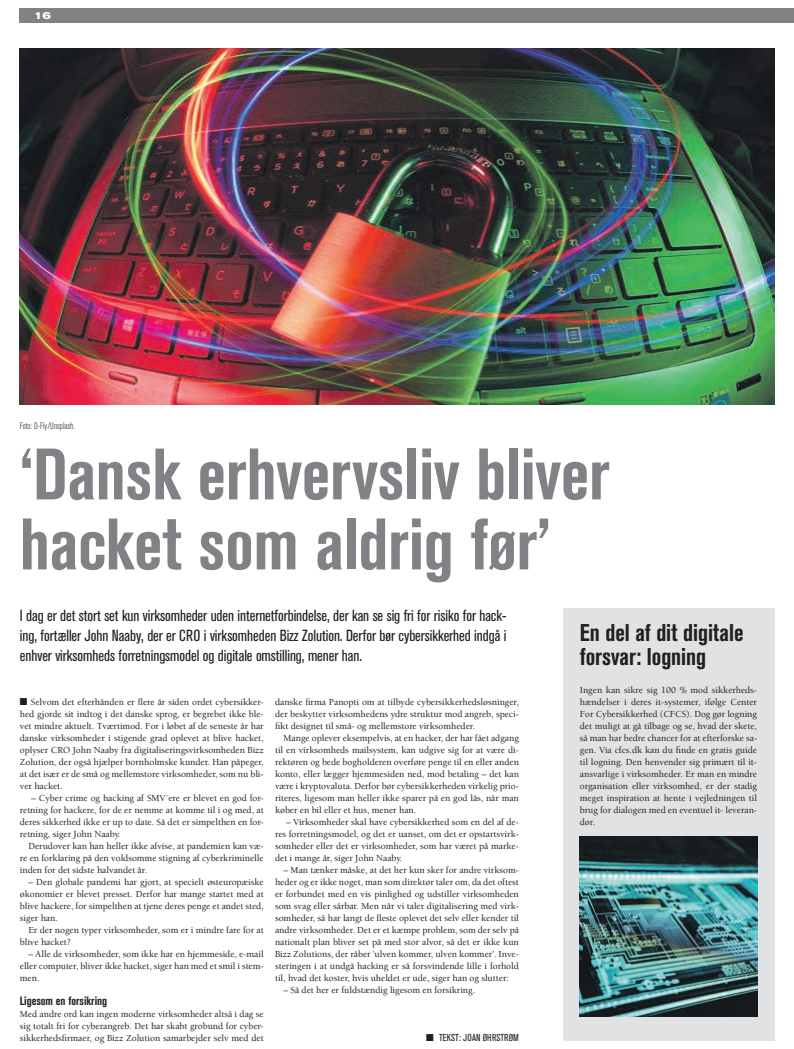
<style>
.page{position:relative;width:794px;height:1049px;background:#fff}
.page>*{position:absolute;margin:0;border:0;box-sizing:border-box;transform-origin:0 0}
.t1{font:700 condensed 72px/70px "Akzidenz Grotesk BE";letter-spacing:-.005em;color:#808285}
.t2{font:700 condensed 24px/24px "Akzidenz Grotesk BE";letter-spacing:-.005em;color:#231f20}
.t3{font:condensed 16px/20px "Akzidenz Grotesk BE";letter-spacing:-.005em;color:#231f20;text-align:justify}
.t4{font:700 condensed 12px "Akzidenz Grotesk BE";letter-spacing:-.005em;color:#231f20}
.t5{font:condensed 10px "Akzidenz Grotesk BE";letter-spacing:.02em;color:#231f20}
.t6{font:700 expanded 10px "Akzidenz Grotesk BE";color:#fff}
.t7{font:500 9.5px/12px "Berkeley";letter-spacing:-.005em;color:#231f20;text-align:justify}
.t8{font:300 condensed 9.5px "Akzidenz Grotesk BE";letter-spacing:-.005em;color:#231f20}
</style>
<div class="page">
<img style="left:20px;top:48px;width:754px;height:357px">
<div style="left:563px;top:609px;width:211px;height:432px;background:#e1e2e4"></div>
<img style="left:580px;top:837px;width:177px;height:180px">
<div style="left:20px;top:9px;width:774px;height:14px;background:#808285"></div>
<p class="t6" style="left:34px;top:10px;width:19px">16</p>
<p class="t8" style="left:20px;top:420px;width:56px">Foto: D-Fly/Unsplash.</p>
<h1 class="t1" style="left:20px;top:440px;width:592px">‘Dansk erhvervsliv bliver hacket som aldrig før’</h1>
<p class="t3" style="left:20px;top:605px;width:488px">I dag er det stort set kun virksomheder uden internetforbindelse, der kan se sig fri for risiko for hack&shy;ing, fortæller John Naaby, der er CRO i virksomheden Bizz Zolution. Derfor bør cybersikkerhed indgå i enhver virksomheds forretningsmodel og digitale omstilling, mener han.</p>
<p class="t7" style="left:20px;top:696px;width:245px">■ Selvom det efterhånden er flere år siden ordet cybersikker&shy;hed gjorde sit indtog i det danske sprog, er begrebet ikke ble&shy;vet mindre aktuelt. Tværtimod. For i løbet af de seneste år har danske virksomheder i stigende grad oplevet at blive hacket, oplyser CRO John Naaby fra digitaliseringsvirksomheden Bizz Zolution, der også hjælper bornholmske kunder. Han påpeger, at det især er de små og mellemstore virksomheder, som nu bli&shy;ver hacket.</p>
<p class="t7" style="left:20px;top:792px;width:245px;text-indent:11px">– Cyber crime og hacking af SMV´ere er blevet en god for&shy;retning for hackere, for de er nemme at komme til i og med, at deres sikkerhed ikke er up to date. Så det er simpelthen en for&shy;retning, siger John Naaby.</p>
<p class="t7" style="left:20px;top:840px;width:245px;text-indent:9px">Derudover kan han heller ikke afvise, at pandemien kan væ&shy;re en forklaring på den voldsomme stigning af cyberkriminelle inden for det sidste halvandet år.</p>
<p class="t7" style="left:20px;top:876px;width:245px;text-indent:9px">– Den globale pandemi har gjort, at specielt østeuropæiske økonomier er blevet presset. Derfor har mange startet med at blive hackere, for simpelthen at tjene deres penge et andet sted, siger han.</p>
<p class="t7" style="left:20px;top:924px;width:245px;text-indent:9px">Er der nogen typer virksomheder, som er i mindre fare for at blive hacket?</p>
<p class="t7" style="left:20px;top:948px;width:245px;text-indent:9px">– Alle de virksomheder, som ikke har en hjemmeside, e-mail eller computer, bliver ikke hacket, siger han med et smil i stem&shy;men.</p>
<p class="t4" style="left:20px;top:993px;width:89px">Ligesom en forsikring</p>
<p class="t7" style="left:20px;top:1008px;width:245px">Med andre ord kan ingen moderne virksomheder altså i dag se sig totalt fri for cyberangreb. Det har skabt grobund for cyber&shy;sikkerhedsfirmaer, og Bizz Zolution samarbejder selv med det</p>
<h2 class="t2" style="left:580px;top:621px;width:165px">En del af dit digitale forsvar: logning</h2>
<p class="t7" style="left:580px;top:684px;width:179px">Ingen kan sikre sig 100 % mod sikkerheds&shy;hændelser i deres it-systemer, ifølge Center For Cybersikkerhed (CFCS). Dog gør logning det muligt at gå tilbage og se, hvad der skete, så man har bedre chancer for at efterforske sa&shy;gen. Via cfcs.dk kan du finde en gratis guide til logning. Den henvender sig primært til it&shy;ansvarlige i virksomheder. Er man en mindre organisation eller virksomhed, er der stadig meget inspiration at hente i vejledningen til brug for dialogen med en eventuel it- leveran&shy;dør.</p>
<p class="t7" style="left:275px;top:696px;width:245px">danske firma Panopti om at tilbyde cybersikkerhedsløsninger, der beskytter virksomhedens ydre struktur mod angreb, speci&shy;fikt designet til små- og mellemstore virksomheder.</p>
<p class="t7" style="left:275px;top:732px;width:245px;text-indent:9px">Mange oplever eksempelvis, at en hacker, der har fået adgang til en virksomheds mailsystem, kan udgive sig for at være di&shy;rektøren og bede bogholderen overføre penge til en eller anden konto, eller lægger hjemmesiden ned, mod betaling – det kan være i kryptovaluta. Derfor bør cybersikkerheden virkelig prio&shy;riteres, ligesom man heller ikke sparer på en god lås, når man køber en bil eller et hus, mener han.</p>
<p class="t7" style="left:275px;top:816px;width:245px;text-indent:11px">– Virksomheder skal have cybersikkerhed som en del af de&shy;res forretningsmodel, og det er uanset, om det er opstartsvirk&shy;somheder eller det er virksomheder, som har været på marke&shy;det i mange år, siger John Naaby.</p>
<p class="t7" style="left:275px;top:864px;width:245px;text-indent:9px">– Man tænker måske, at det her kun sker for andre virksom&shy;heder og er ikke noget, man som direktør taler om, da det oftest er forbundet med en vis pinlighed og udstiller virksomheden som svag eller sårbar. Men når vi taler digitalisering med virk&shy;somheder, så har langt de fleste oplevet det selv eller kender til andre virksomheder. Det er et kæmpe problem, som der selv på nationalt plan bliver set på med stor alvor, så det er ikke kun Bizz Zolutions, der råber ’ulven kommer, ulven kommer’. Inve&shy;steringen i at undgå hacking er så forsvindende lille i forhold til, hvad det koster, hvis uheldet er ude, siger han og slutter:</p>
<p class="t7" style="left:283px;top:984px;width:193px">– Så det her er fuldstændig ligesom en forsikring.</p>
<p class="t5" style="left:426px;top:1031px;width:94px">■ TEKST: JOAN ØHRSTRØM</p>
</div>
